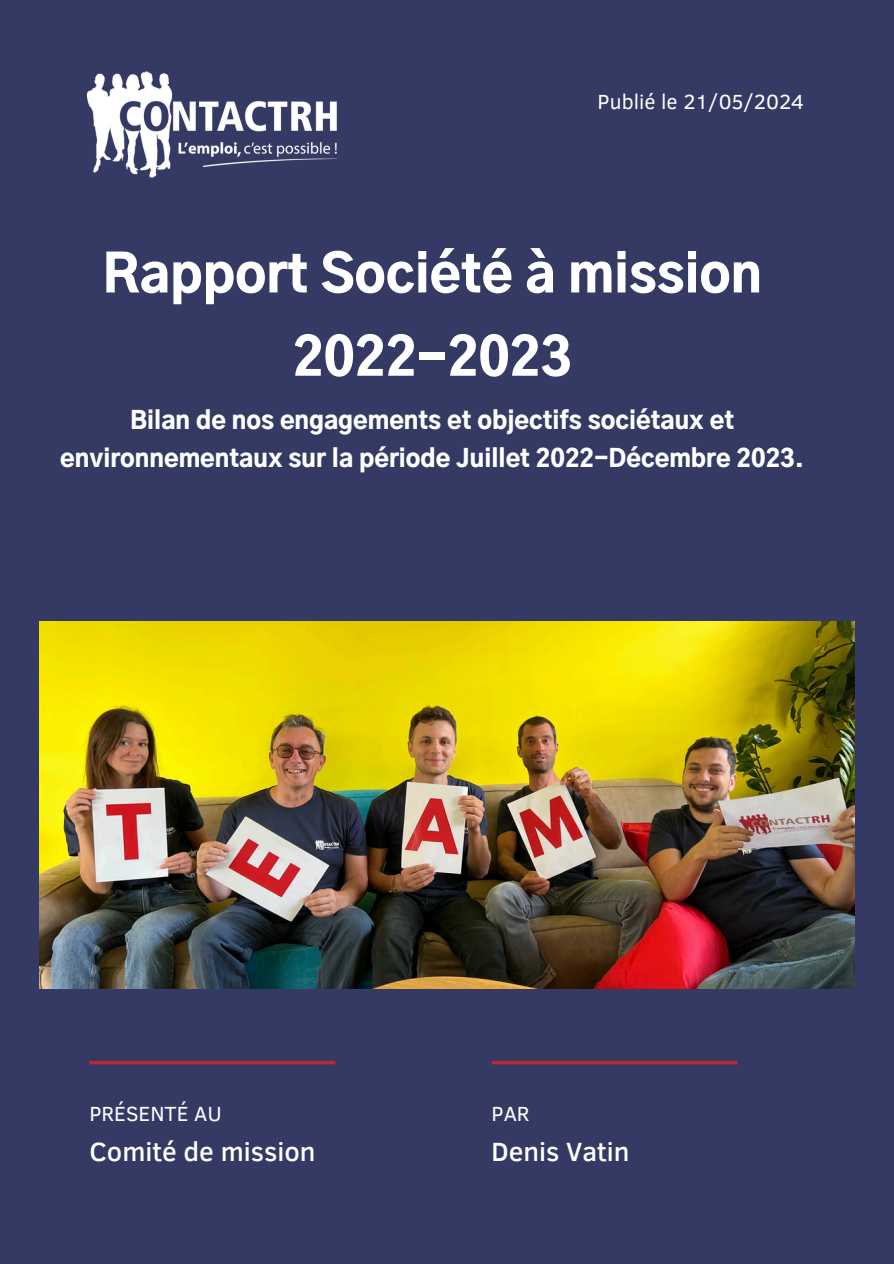
<style>
.page{position:relative;width:894px;height:1264px;background:#fff}
.page>*{position:absolute;margin:0;border:0;box-sizing:border-box;transform-origin:0 0}
.t1{font:900 51.15px/83.2px "Gothic A1";color:#fff;text-align:center}
.t2{font:500 27px "Clear Sans";color:#fff}
.t3{font:900 24px/38.2px "Gothic A1";color:#fff;text-align:center}
.t4{font:21px "Clear Sans";color:#fff}
</style>
<div class="page">
<div style="left:0;top:0;width:893px;height:1263px;background:#353a64"></div>
<img style="left:39px;top:622px;width:815px;height:366px">
<svg style="left:89px;top:1061px;width:246px;height:3px"></svg>
<svg style="left:491px;top:1061px;width:246px;height:3px"></svg>
<img style="left:86px;top:71px;width:251px;height:107px">
<h1 class="t4" style="left:597px;top:86px;width:208px">Publié le 21/05/2024</h1>
<h3 class="t1" style="left:102px;top:235px;width:660px">Rapport Société à mission<br>2022-2023</h3>
<h3 class="t3" style="left:60px;top:402px;width:745px">Bilan de nos engagements et objectifs sociétaux et environnementaux sur la période Juillet 2022-Décembre 2023.</h3>
<p class="t4" style="left:89px;top:1098px;width:134px">PRÉSENTÉ AU</p>
<p class="t2" style="left:89px;top:1131px;width:228px">Comité de mission</p>
<h3 class="t4" style="left:491px;top:1098px;width:39px">PAR</h3>
<h2 class="t2" style="left:491px;top:1131px;width:139px">Denis Vatin</h2>
</div>
